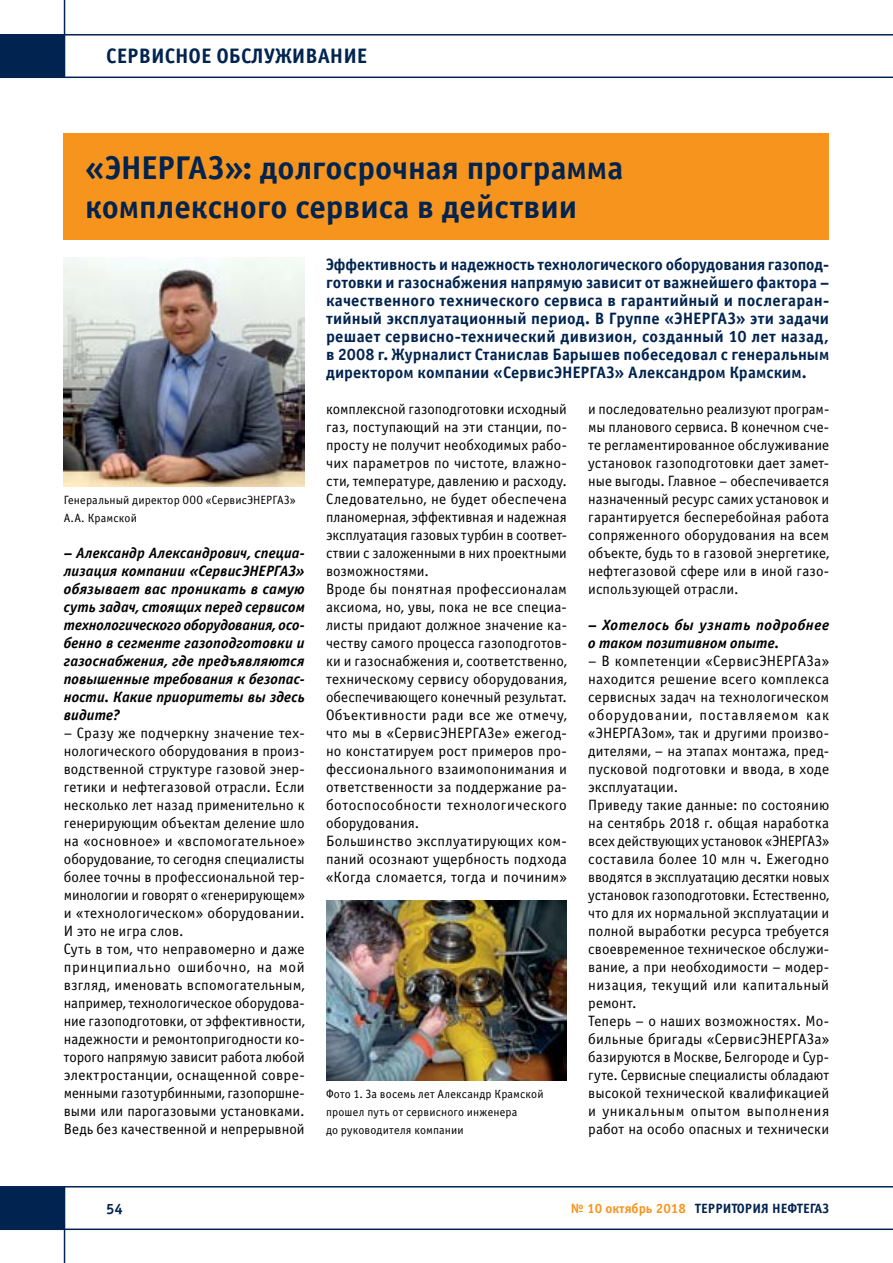
<style>
.page{position:relative;width:893px;height:1263px;background:#fff}
.page>*{position:absolute;margin:0;border:0;box-sizing:border-box;transform-origin:0 0}
.t1{font:700 33px/39.6px "Officina Sans C";color:#00234f}
.t2{font:700 21px "Officina Sans C";color:#00234f}
.t3{font:700 16.5px/18px "Officina Sans C";letter-spacing:.005em;color:#00234f;text-align:justify}
.t4{font:15px/18px "Officina Sans C";letter-spacing:.01em;color:#000}
.t5{font:italic 700 15px/18px "Officina Sans C";letter-spacing:.005em;color:#000;text-align:justify}
.t6{font:italic 700 15px/18px "Officina Sans C";letter-spacing:.025em;color:#000}
.t7{font:700 15px "Officina Sans C";color:#00234f}
.t8{font:700 13.5px "Officina Sans C";color:#00234f}
.t9{font:12px/18px "Officina Sans C";letter-spacing:.015em;color:#000}
.s1{color:#f7941e}
</style>
<div class="page">
<hr style="left:0;top:77px;width:893px;height:1px;background:#00234f">
<hr style="left:64px;top:0;width:1px;height:77px;background:#00234f">
<hr style="left:0;top:34px;width:893px;height:2px;background:#00234f">
<div style="left:0;top:35px;width:64px;height:42px;background:#00234f"></div>
<hr style="left:0;top:1186px;width:893px;height:1px;background:#00234f">
<hr style="left:64px;top:1186px;width:1px;height:77px;background:#00234f">
<hr style="left:0;top:1228px;width:893px;height:2px;background:#00234f">
<div style="left:0;top:1187px;width:64px;height:42px;background:#00234f"></div>
<div style="left:64px;top:133px;width:765px;height:107px;background:#f7941e"></div>
<img style="left:64px;top:258px;width:241px;height:228px">
<img style="left:326px;top:900px;width:241px;height:180px">
<h2 class="t2" style="left:106px;top:44px;width:263px">СЕРВИСНОЕ ОБСЛУЖИВАНИЕ</h2>
<h1 class="t1" style="left:85px;top:148px;width:540px">«ЭНЕРГАЗ»: долгосрочная программа комплексного сервиса в действии</h1>
<p class="t3" style="left:326px;top:256px;width:505px">Эффективность и надежность технологического оборудования газопод&shy;готовки и газоснабжения напрямую зависит от важнейшего фактора – качественного технического сервиса в гарантийный и послегаран&shy;тийный эксплуатационный период. В Группе «ЭНЕРГАЗ» эти задачи решает сервисно-технический дивизион, созданный 10 лет назад, в 2008 г. Журналист Станислав Барышев побеседовал с генеральным директором компании «СервисЭНЕРГАЗ» Александром Крамским.</p>
<p class="t9" style="left:64px;top:491px;width:233px">Генеральный директор ООО «СервисЭНЕРГАЗ»<br>А.А. Крамской</p>
<p class="t5" style="left:64px;top:544px;width:242px">– Александр Александрович, специа&shy;лизация компании «СервисЭНЕРГАЗ» обязывает вас проникать в самую суть задач, стоящих перед сервисом технологического оборудования, осо&shy;бенно в сегменте газоподготовки и газоснабжения, где предъявляются повышенные требования к безопас&shy;ности. Какие приоритеты вы здесь видите?</p>
<p class="t4" style="left:64px;top:724px;width:242px">– Сразу же подчеркну значение тех&shy;нологического оборудования в произ&shy;водственной структуре газовой энер&shy;гетики и нефтегазовой отрасли. Если несколько лет назад применительно к генерирующим объектам деление шло на «основное» и «вспомогательное» оборудование, то сегодня специалисты более точны в профессиональной тер&shy;минологии и говорят о «генерирующем» и «технологическом» оборудовании.<br>И это не игра слов.<br>Суть в том, что неправомерно и даже принципиально ошибочно, на мой взгляд, именовать вспомогательным, например, технологическое оборудова&shy;ние газоподготовки, от эффективности, надежности и ремонтопригодности ко&shy;торого напрямую зависит работа любой электростанции, оснащенной совре&shy;менными газотурбинными, газопоршне&shy;выми или парогазовыми установками.<br>Ведь без качественной и непрерывной</p>
<p class="t4" style="left:326px;top:400px;width:242px">комплексной газоподготовки исходный газ, поступающий на эти станции, по&shy;просту не получит необходимых рабо&shy;чих параметров по чистоте, влажно&shy;сти, температуре, давлению и расходу.<br>Следовательно, не будет обеспечена планомерная, эффективная и надежная эксплуатация газовых турбин в соответ&shy;ствии с заложенными в них проектными возможностями.<br>Вроде бы понятная профессионалам аксиома, но, увы, пока не все специа&shy;листы придают должное значение ка&shy;честву самого процесса газоподготов&shy;ки и газоснабжения и, соответственно, техническому сервису оборудования, обеспечивающего конечный результат.<br>Объективности ради все же отмечу, что мы в «СервисЭНЕРГАЗе» ежегод&shy;но констатируем рост примеров про&shy;фессионального взаимопонимания и ответственности за поддержание ра&shy;ботоспособности технологического оборудования.<br>Большинство эксплуатирующих ком&shy;паний осознают ущербность подхода «Когда сломается, тогда и починим»</p>
<p class="t4" style="left:588px;top:400px;width:242px;text-align:justify">и последовательно реализуют програм&shy;мы планового сервиса. В конечном сче&shy;те регламентированное обслуживание установок газоподготовки дает замет&shy;ные выгоды. Главное – обеспечивается назначенный ресурс самих установок и гарантируется бесперебойная работа сопряженного оборудования на всем объекте, будь то в газовой энергетике, нефтегазовой сфере или в иной газо&shy;использующей отрасли.</p>
<p class="t6" style="left:588px;top:616px;width:242px">– Хотелось бы узнать подробнее о таком позитивном опыте.</p>
<p class="t4" style="left:588px;top:652px;width:242px">– В компетенции «СервисЭНЕРГАЗа» находится решение всего комплекса сервисных задач на технологическом оборудовании, поставляемом как «ЭНЕРГАЗом», так и другими произво&shy;дителями, – на этапах монтажа, пред&shy;пусковой подготовки и ввода, в ходе эксплуатации.<br>Приведу такие данные: по состоянию на сентябрь 2018 г. общая наработка всех действующих установок «ЭНЕРГАЗ» составила более 10 млн ч. Ежегодно вводятся в эксплуатацию десятки новых установок газоподготовки. Естественно, что для их нормальной эксплуатации и полной выработки ресурса требуется своевременное техническое обслужи&shy;вание, а при необходимости – модер&shy;низация, текущий или капитальный ремонт.<br>Теперь – о наших возможностях. Мо&shy;бильные бригады «СервисЭНЕРГАЗа» базируются в Москве, Белгороде и Сур&shy;гуте. Сервисные специалисты обладают высокой технической квалификацией и уникальным опытом выполнения работ на особо опасных и технически</p>
<p class="t9" style="left:326px;top:1085px;width:219px">Фото 1. За восемь лет Александр Крамской прошел путь от сервисного инженера<br>до руководителя компании</p>
<p class="t7" style="left:106px;top:1200px;width:18px">54</p>
<p class="t8" style="left:571px;top:1201px;width:260px"><span class="s1">№ 10 октябрь 2018</span> ТЕРРИТОРИЯ НЕФТЕГАЗ</p>
</div>
